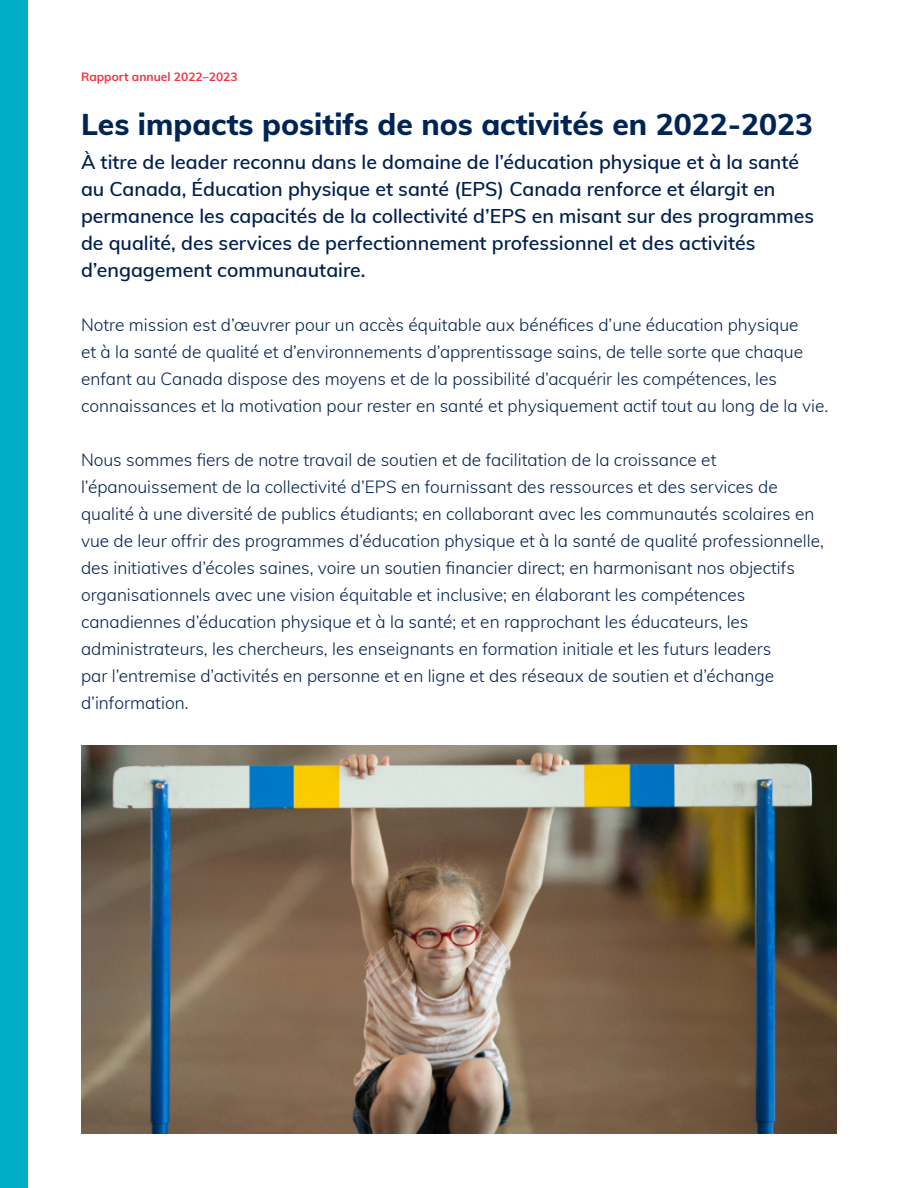
<style>
.page{position:relative;width:918px;height:1188px;background:#fff}
.page>*{position:absolute;margin:0;border:0;box-sizing:border-box;transform-origin:0 0}
.t1{font:800 30px "Muli";color:#002554}
.t2{font:600 19.5px/27px "Muli";color:#001f4e}
.t3{font:300 17.25px/27px "Muli";color:#001f4e}
.t4{font:700 12px "Muli";color:#ef3340}
</style>
<div class="page">
<div style="left:0;top:0;width:28px;height:1188px;background:#00aec7"></div>
<img style="left:81px;top:745px;width:756px;height:389px">
<p class="t4" style="left:81px;top:68px;width:158px">Rapport annuel 2022–2023</p>
<h1 class="t1" style="left:81px;top:102px;width:734px">Les impacts positifs de nos activités en 2022-2023</h1>
<p class="t2" style="left:81px;top:147px;width:735px">À titre de leader reconnu dans le domaine de l’éducation physique et à la santé au Canada, Éducation physique et santé (EPS) Canada renforce et élargit en permanence les capacités de la collectivité d’EPS en misant sur des programmes de qualité, des services de perfectionnement professionnel et des activités d’engagement communautaire.</p>
<p class="t3" style="left:81px;top:310px;width:749px">Notre mission est d’œuvrer pour un accès équitable aux bénéfices d’une éducation physique<br>et à la santé de qualité et d’environnements d’apprentissage sains, de telle sorte que chaque enfant au Canada dispose des moyens et de la possibilité d’acquérir les compétences, les connaissances et la motivation pour rester en santé et physiquement actif tout au long de la vie.</p>
<p class="t3" style="left:81px;top:445px;width:744px">Nous sommes fiers de notre travail de soutien et de facilitation de la croissance et l’épanouissement de la collectivité d’EPS en fournissant des ressources et des services de qualité à une diversité de publics étudiants; en collaborant avec les communautés scolaires en vue de leur offrir des programmes d’éducation physique et à la santé de qualité professionnelle, des initiatives d’écoles saines, voire un soutien financier direct; en harmonisant nos objectifs organisationnels avec une vision équitable et inclusive; en élaborant les compétences canadiennes d’éducation physique et à la santé; et en rapprochant les éducateurs, les administrateurs, les chercheurs, les enseignants en formation initiale et les futurs leaders<br>par l’entremise d’activités en personne et en ligne et des réseaux de soutien et d’échange d’information.</p>
</div>
